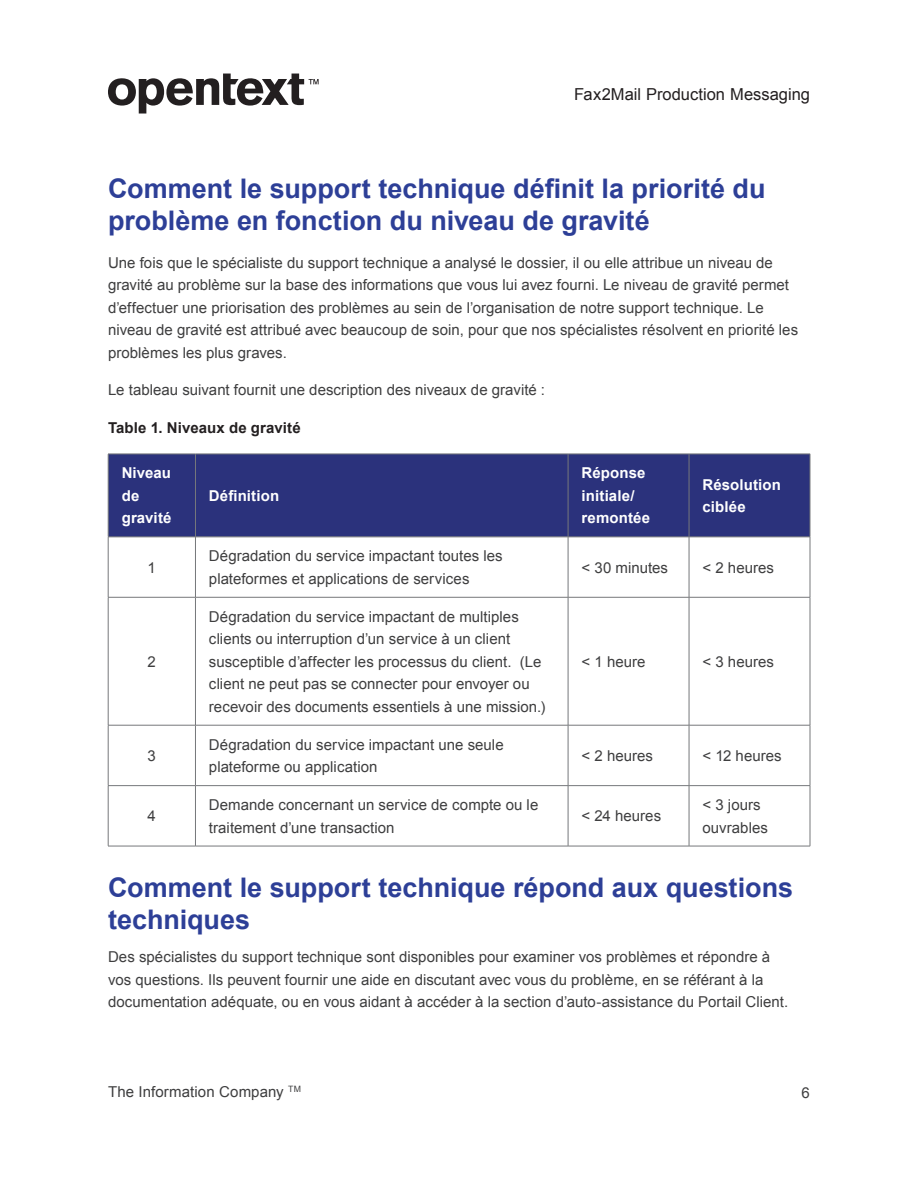
<style>
.page{position:relative;width:918px;height:1188px;background:#fff}
.page>*{position:absolute;margin:0;border:0;box-sizing:border-box;transform-origin:0 0}
.t1{font:700 27px/32.4px "Arial";color:#2d3f97}
.t2{font:16.5px "Arial";color:#231f20}
.t3{font:15px/22.5px "Arial";letter-spacing:.005em;color:#3e3e3f}
.t4{font:700 15px/22.5px "Arial";letter-spacing:.01em;color:#fff}
.t5{font:700 15px "Arial";letter-spacing:.01em;color:#231f20}
.t6{font:8.7px "Arial";color:#3e3e3f}
</style>
<div class="page">
<svg style="left:108px;top:74px;width:211px;height:40px"></svg>
<div style="left:109px;top:455px;width:701px;height:82px;background:#2b327c"></div>
<svg style="left:196px;top:538px;width:372px;height:308px"></svg>
<hr style="left:108px;top:454px;width:87px;height:1px;background:#76787b">
<hr style="left:108px;top:454px;width:1px;height:83px;background:#76787b">
<hr style="left:195px;top:454px;width:373px;height:1px;background:#76787b">
<hr style="left:195px;top:454px;width:1px;height:83px;background:#76787b">
<hr style="left:568px;top:454px;width:121px;height:1px;background:#76787b">
<hr style="left:568px;top:454px;width:1px;height:83px;background:#76787b">
<hr style="left:689px;top:454px;width:121px;height:1px;background:#76787b">
<hr style="left:689px;top:454px;width:1px;height:83px;background:#76787b">
<hr style="left:810px;top:454px;width:1px;height:83px;background:#76787b">
<hr style="left:108px;top:537px;width:87px;height:1px;background:#76787b">
<hr style="left:108px;top:537px;width:1px;height:60px;background:#76787b">
<hr style="left:195px;top:537px;width:373px;height:1px;background:#76787b">
<hr style="left:195px;top:537px;width:1px;height:60px;background:#76787b">
<hr style="left:568px;top:537px;width:121px;height:1px;background:#76787b">
<hr style="left:568px;top:537px;width:1px;height:60px;background:#76787b">
<hr style="left:689px;top:537px;width:121px;height:1px;background:#76787b">
<hr style="left:689px;top:537px;width:1px;height:60px;background:#76787b">
<hr style="left:810px;top:537px;width:1px;height:60px;background:#76787b">
<hr style="left:108px;top:597px;width:87px;height:1px;background:#76787b">
<hr style="left:108px;top:597px;width:1px;height:128px;background:#76787b">
<hr style="left:195px;top:597px;width:373px;height:1px;background:#76787b">
<hr style="left:195px;top:597px;width:1px;height:128px;background:#76787b">
<hr style="left:568px;top:597px;width:121px;height:1px;background:#76787b">
<hr style="left:568px;top:597px;width:1px;height:128px;background:#76787b">
<hr style="left:689px;top:597px;width:121px;height:1px;background:#76787b">
<hr style="left:689px;top:597px;width:1px;height:128px;background:#76787b">
<hr style="left:810px;top:597px;width:1px;height:128px;background:#76787b">
<hr style="left:108px;top:725px;width:87px;height:1px;background:#76787b">
<hr style="left:108px;top:725px;width:1px;height:60px;background:#76787b">
<hr style="left:195px;top:725px;width:373px;height:1px;background:#76787b">
<hr style="left:195px;top:725px;width:1px;height:60px;background:#76787b">
<hr style="left:568px;top:725px;width:121px;height:1px;background:#76787b">
<hr style="left:568px;top:725px;width:1px;height:60px;background:#76787b">
<hr style="left:689px;top:725px;width:121px;height:1px;background:#76787b">
<hr style="left:689px;top:725px;width:1px;height:60px;background:#76787b">
<hr style="left:810px;top:725px;width:1px;height:60px;background:#76787b">
<hr style="left:108px;top:785px;width:87px;height:1px;background:#76787b">
<hr style="left:108px;top:786px;width:1px;height:60px;background:#76787b">
<hr style="left:195px;top:785px;width:373px;height:1px;background:#76787b">
<hr style="left:195px;top:786px;width:1px;height:60px;background:#76787b">
<hr style="left:568px;top:785px;width:121px;height:1px;background:#76787b">
<hr style="left:568px;top:786px;width:1px;height:60px;background:#76787b">
<hr style="left:689px;top:785px;width:121px;height:1px;background:#76787b">
<hr style="left:689px;top:786px;width:1px;height:60px;background:#76787b">
<hr style="left:810px;top:786px;width:1px;height:60px;background:#76787b">
<hr style="left:108px;top:846px;width:87px;height:1px;background:#76787b">
<hr style="left:195px;top:846px;width:373px;height:1px;background:#76787b">
<hr style="left:568px;top:846px;width:121px;height:1px;background:#76787b">
<hr style="left:689px;top:846px;width:121px;height:1px;background:#76787b">
<p class="t2" style="left:574px;top:83px;width:237px">Fax2Mail Production Messaging</p>
<h1 class="t1" style="left:108px;top:173px;width:659px">Comment le support technique définit la priorité du problème en fonction du niveau de gravité</h1>
<p class="t3" style="left:108px;top:251px;width:692px">Une fois que le spécialiste du support technique a analysé le dossier, il ou elle attribue un niveau de gravité au problème sur la base des informations que vous lui avez fourni. Le niveau de gravité permet d’effectuer une priorisation des problèmes au sein de l’organisation de notre support technique. Le niveau de gravité est attribué avec beaucoup de soin, pour que nos spécialistes résolvent en priorité les problèmes les plus graves.</p>
<p class="t3" style="left:108px;top:379px;width:439px">Le tableau suivant fournit une description des niveaux de gravité :</p>
<p class="t5" style="left:108px;top:418px;width:194px">Table 1. Niveaux de gravité</p>
<p class="t4" style="left:122px;top:462px;width:51px">Niveau de gravité</p>
<p class="t4" style="left:582px;top:462px;width:70px">Réponse initiale/ remontée</p>
<p class="t4" style="left:703px;top:474px;width:80px">Résolution ciblée</p>
<p class="t4" style="left:209px;top:485px;width:72px">Définition</p>
<p class="t3" style="left:148px;top:556px;width:10px">1</p>
<p class="t3" style="left:209px;top:545px;width:295px">Dégradation du service impactant toutes les plateformes et applications de services</p>
<p class="t3" style="left:582px;top:556px;width:88px">&lt; 30 minutes</p>
<p class="t3" style="left:703px;top:556px;width:73px">&lt; 2 heures</p>
<p class="t3" style="left:148px;top:650px;width:10px">2</p>
<p class="t3" style="left:209px;top:605px;width:338px">Dégradation du service impactant de multiples clients ou interruption d’un service à un client susceptible d’affecter les processus du client. (Le client ne peut pas se connecter pour envoyer ou recevoir des documents essentiels à une mission.)</p>
<p class="t3" style="left:582px;top:650px;width:65px">&lt; 1 heure</p>
<p class="t3" style="left:703px;top:650px;width:73px">&lt; 3 heures</p>
<p class="t3" style="left:148px;top:745px;width:10px">3</p>
<p class="t3" style="left:209px;top:733px;width:296px">Dégradation du service impactant une seule plateforme ou application</p>
<p class="t3" style="left:582px;top:745px;width:73px">&lt; 2 heures</p>
<p class="t3" style="left:703px;top:745px;width:81px">&lt; 12 heures</p>
<p class="t3" style="left:148px;top:805px;width:10px">4</p>
<p class="t3" style="left:209px;top:794px;width:331px">Demande concernant un service de compte ou le traitement d’une transaction</p>
<p class="t3" style="left:582px;top:805px;width:81px">&lt; 24 heures</p>
<p class="t3" style="left:703px;top:794px;width:67px">&lt; 3 jours ouvrables</p>
<h1 class="t1" style="left:108px;top:872px;width:687px">Comment le support technique répond aux questions techniques</h1>
<p class="t3" style="left:108px;top:946px;width:682px">Des spécialistes du support technique sont disponibles pour examiner vos problèmes et répondre à vos questions. Ils peuvent fournir une aide en discutant avec vous du problème, en se référant à la documentation adéquate, ou en vous aidant à accéder à la section d’auto-assistance du Portail Client.</p>
<p class="t6" style="left:288px;top:1084px;width:14px">TM</p>
<p class="t3" style="left:108px;top:1081px;width:177px">The Information Company</p>
<p class="t3" style="left:802px;top:1081px;width:10px">6</p>
</div>
